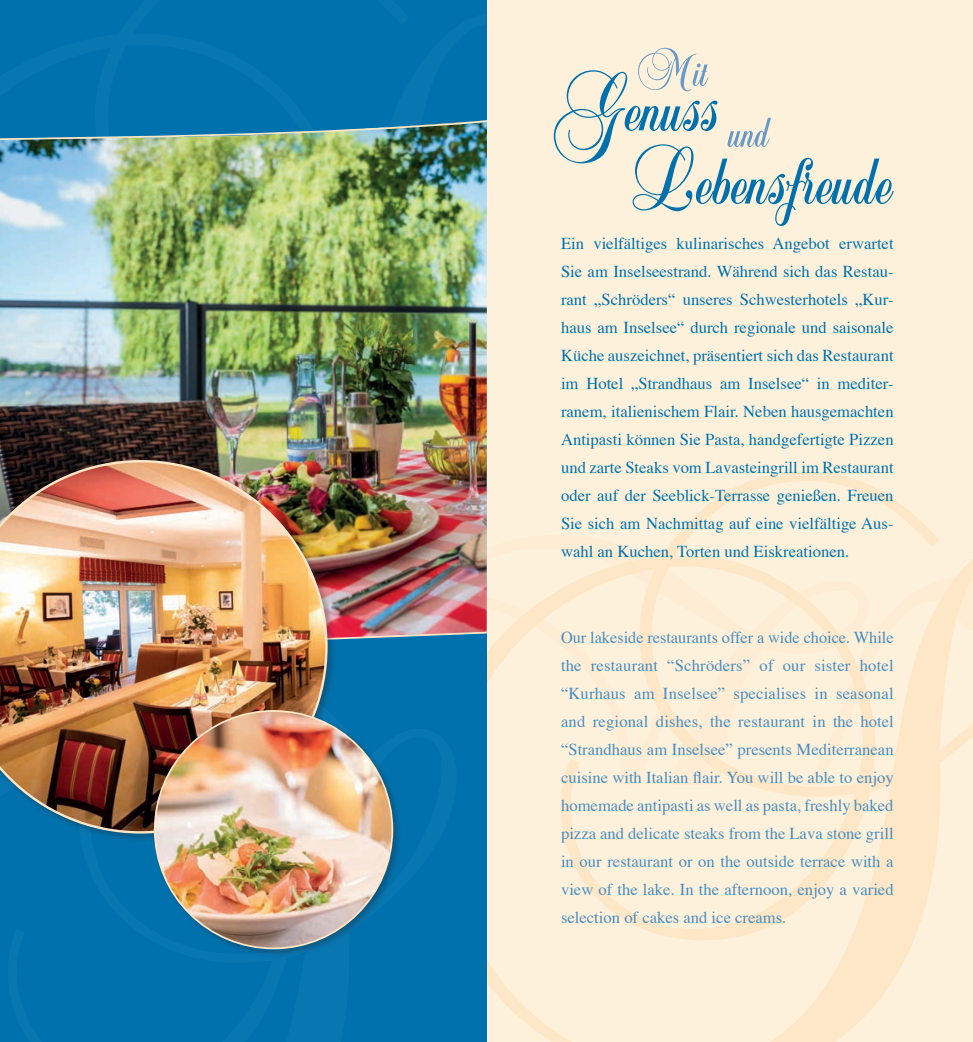
<style>
.page{position:relative;width:973px;height:1042px;background:#fff}
.page>*{position:absolute;margin:0;border:0;box-sizing:border-box;transform-origin:0 0}
.t1{font:98.52px/73.1px "Balmoral D";color:#0071ad}
.t2{font:63px "Balmoral D";color:#6899c7}
.t3{font:16.62px/28px "Times";color:#0071ad;text-align:justify}
.t4{font:16.62px/28px "Times";color:#4a8dc0;text-align:justify}
</style>
<div class="page">
<div style="left:476px;top:0;width:496px;height:1042px;background:#fef1db"></div>
<svg style="left:486px;top:471px;width:486px;height:571px"></svg>
<div style="left:0;top:0;width:486px;height:1042px;background:#0071ad"></div>
<img style="left:0;top:141px;width:487px;height:507px">
<img style="left:0;top:119px;width:487px;height:22px">
<svg style="left:336px;top:631px;width:152px;height:11px"></svg>
<div style="left:0;top:458px;width:336px;height:384px;background:#231f20;opacity:.3"></div>
<img style="left:0;top:460px;width:327px;height:373px">
<div style="left:152px;top:708px;width:250px;height:250px;background:#231f20;opacity:.3"></div>
<img style="left:155px;top:711px;width:237px;height:237px;border-radius:119px">
<h2 class="t2" style="left:635px;top:28px;width:74px">Mit</h2>
<h1 class="t1" style="left:625px;top:65px;width:269px;text-indent:-74px">Genuss <sub>und<br></sub>Lebensfreude</h1>
<p class="t3" style="left:561px;top:228px;width:334px">Ein vielfältiges kulinarisches Angebot erwartet Sie am Inselseestrand. Während sich das Restau&shy;rant „Schröders“ unseres Schwesterhotels „Kur&shy;haus am Inselsee“ durch regionale und saisonale Küche auszeichnet, präsentiert sich das Restaurant im Hotel „Strandhaus am Inselsee“ in mediter&shy;ranem, italienischem Flair. Neben hausgemachten Antipasti können Sie Pasta, handgefertigte Pizzen und zarte Steaks vom Lavasteingrill im Restaurant oder auf der Seeblick-Terrasse genießen. Freuen Sie sich am Nachmittag auf eine vielfältige Aus&shy;wahl an Kuchen, Torten und Eiskreationen.</p>
<p class="t4" style="left:561px;top:621px;width:334px">Our lakeside restaurants offer a wide choice. While the restaurant “Schröders” of our sister hotel “Kurhaus am Inselsee” specialises in seasonal and regional dishes, the restaurant in the hotel “Strandhaus am Inselsee” presents Mediterranean cuisine with Italian flair. You will be able to enjoy homemade antipasti as well as pasta, freshly baked pizza and delicate steaks from the Lava stone grill in our restaurant or on the outside terrace with a view of the lake. In the afternoon, enjoy a varied selection of cakes and ice creams.</p>
</div>
